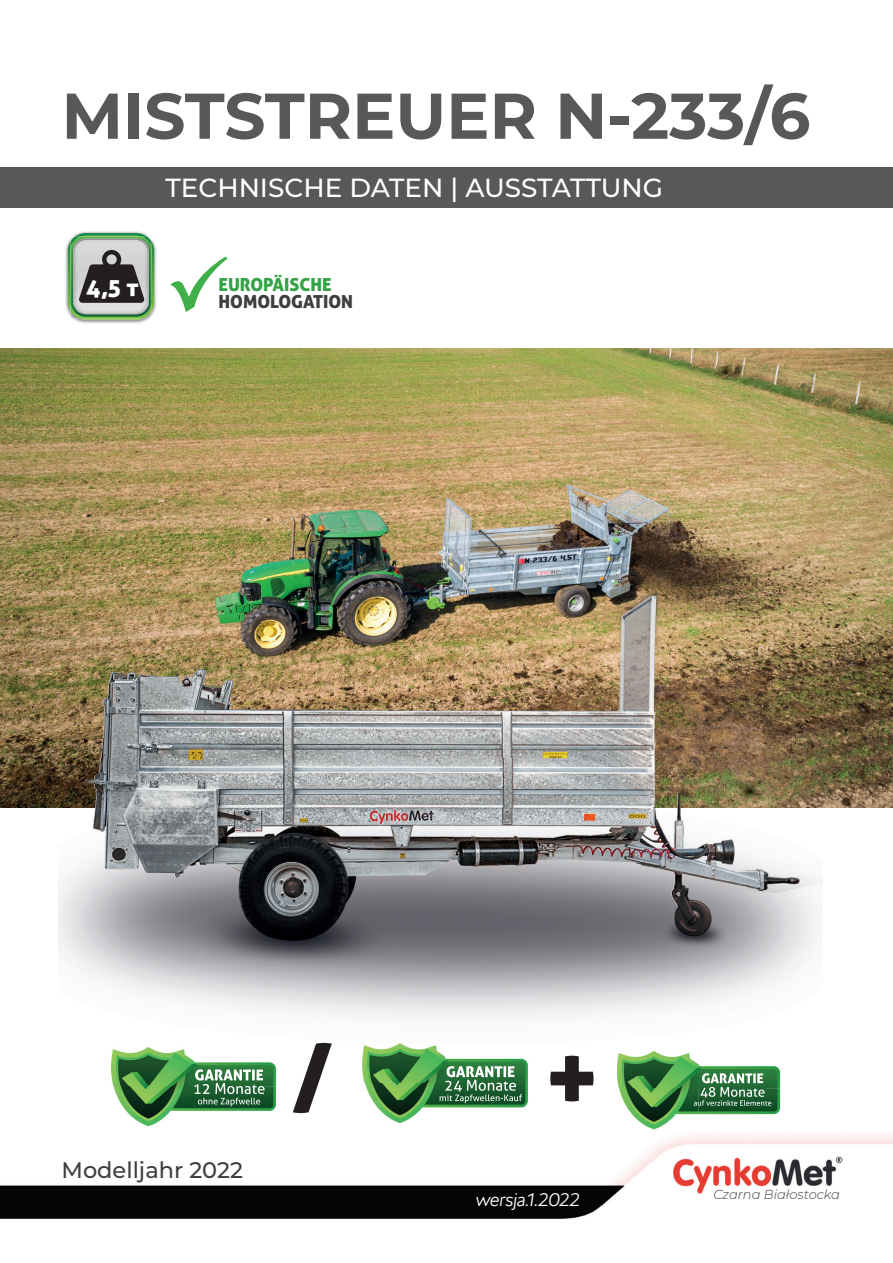
<style>
.page{position:relative;width:893px;height:1263px;background:#fff}
.page>*{position:absolute;margin:0;border:0;box-sizing:border-box;transform-origin:0 0}
.t1{font:700 64.5px "Montserrat";color:#57585a}
.t2{font:500 26.25px "Montserrat";color:#fff}
.t3{font:24px "Aller Display";color:#fff}
.t4{font:500 22.5px "Montserrat";color:#3e3e3f}
.t5{font:italic 300 18px "SKODA Next";letter-spacing:-.01em;color:#fff}
.t6{font:18px "Aller Display";color:#3e3e3f}
.t7{font:18px "Aller Display";color:#34a347}
.t8{font:italic 300 13.05px "Montserrat";color:#3e3e3f}
</style>
<div class="page">
<img style="left:0;top:1135px;width:893px;height:84px">
<img style="left:0;top:348px;width:893px;height:460px">
<div style="left:0;top:167px;width:893px;height:40px;background:#57585a"></div>
<img style="left:619px;top:1051px;width:162px;height:79px">
<img style="left:58px;top:367px;width:612px;height:652px">
<img style="left:670px;top:367px;width:153px;height:711px">
<img style="left:792px;top:1077px;width:31px;height:1px">
<img style="left:362px;top:1043px;width:166px;height:81px">
<img style="left:447px;top:1066px;width:67px;height:11px">
<img style="left:445px;top:1080px;width:71px;height:11px">
<img style="left:440px;top:1094px;width:82px;height:9px">
<img style="left:111px;top:1047px;width:166px;height:80px">
<img style="left:195px;top:1069px;width:68px;height:11px">
<img style="left:194px;top:1083px;width:71px;height:11px">
<img style="left:198px;top:1098px;width:62px;height:8px">
<img style="left:702px;top:1073px;width:61px;height:10px">
<img style="left:700px;top:1087px;width:64px;height:10px">
<img style="left:694px;top:1100px;width:77px;height:6px">
<img style="left:550px;top:1056px;width:44px;height:45px">
<img style="left:293px;top:1043px;width:39px;height:70px">
<img style="left:65px;top:231px;width:92px;height:93px">
<img style="left:70px;top:237px;width:82px;height:80px">
<img style="left:73px;top:238px;width:76px;height:76px">
<img style="left:75px;top:303px;width:72px;height:9px">
<svg style="left:68px;top:233px;width:79px;height:70px;background:#778177"></svg>
<svg style="left:170px;top:256px;width:57px;height:56px"></svg>
<h1 class="t1" style="left:62px;top:69px;width:750px">MISTSTREUER N-233/6</h1>
<p class="t2" style="left:165px;top:169px;width:499px">TECHNISCHE DATEN | AUSSTATTUNG</p>
<p class="t3" style="left:86px;top:272px;width:54px">4,5 t</p>
<p class="t7" style="left:219px;top:273px;width:114px">EUROPÄISCHE</p>
<p class="t6" style="left:219px;top:290px;width:136px">HOMOLOGATION</p>
<p class="t4" style="left:62px;top:1154px;width:183px">Modelljahr 2022</p>
<p class="t5" style="left:476px;top:1188px;width:106px">wersja.1.2022</p>
<p class="t8" style="left:713px;top:1186px;width:128px">Czarna Białostocka</p>
</div>
